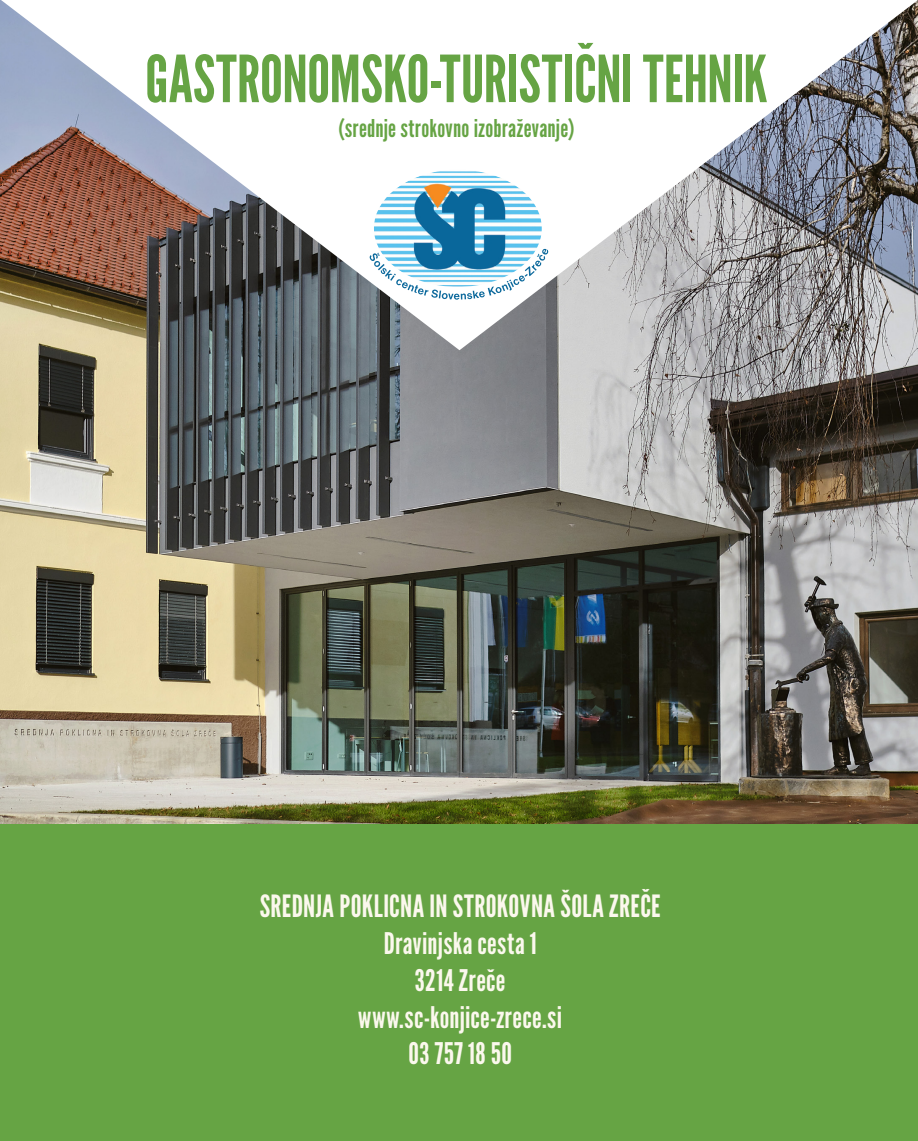
<style>
.page{position:relative;width:918px;height:1141px;background:#fff}
.page>*{position:absolute;margin:0;border:0;box-sizing:border-box;transform-origin:0 0}
.t1{font:64.75px "League Gothic";letter-spacing:-.005em;color:#66a444}
.t2{font:30.62px "League Gothic";letter-spacing:.01em;color:#fbf8ed}
.t3{font:29.75px "League Gothic";letter-spacing:.015em;color:#fbf8ed}
.t4{font:24.5px "League Gothic";letter-spacing:.01em;color:#66a444}
</style>
<div class="page">
<div style="left:0;top:761px;width:918px;height:380px;background:#66a444"></div>
<img style="left:0;top:0;width:918px;height:823px">
<img style="left:1px;top:0;width:917px;height:350px">
<svg style="left:362px;top:164px;width:196px;height:140px"></svg>
<img style="left:374px;top:170px;width:168px;height:117px">
<p class="t1" style="left:145px;top:41px;width:624px">GASTRONOMSKO-TURISTIČNI TEHNIK</p>
<p class="t4" style="left:338px;top:114px;width:237px">(srednje strokovno izobraževanje)</p>
<p class="t2" style="left:260px;top:888px;width:402px">SREDNJA POKLICNA IN STROKOVNA ŠOLA ZREČE</p>
<p class="t3" style="left:384px;top:926px;width:154px">Dravinjska cesta 1</p>
<p class="t3" style="left:415px;top:963px;width:92px">3214 Zreče</p>
<p class="t3" style="left:358px;top:999px;width:205px">www.sc-konjice-zrece.si</p>
<p class="t3" style="left:409px;top:1036px;width:105px">03 757 18 50</p>
</div>
